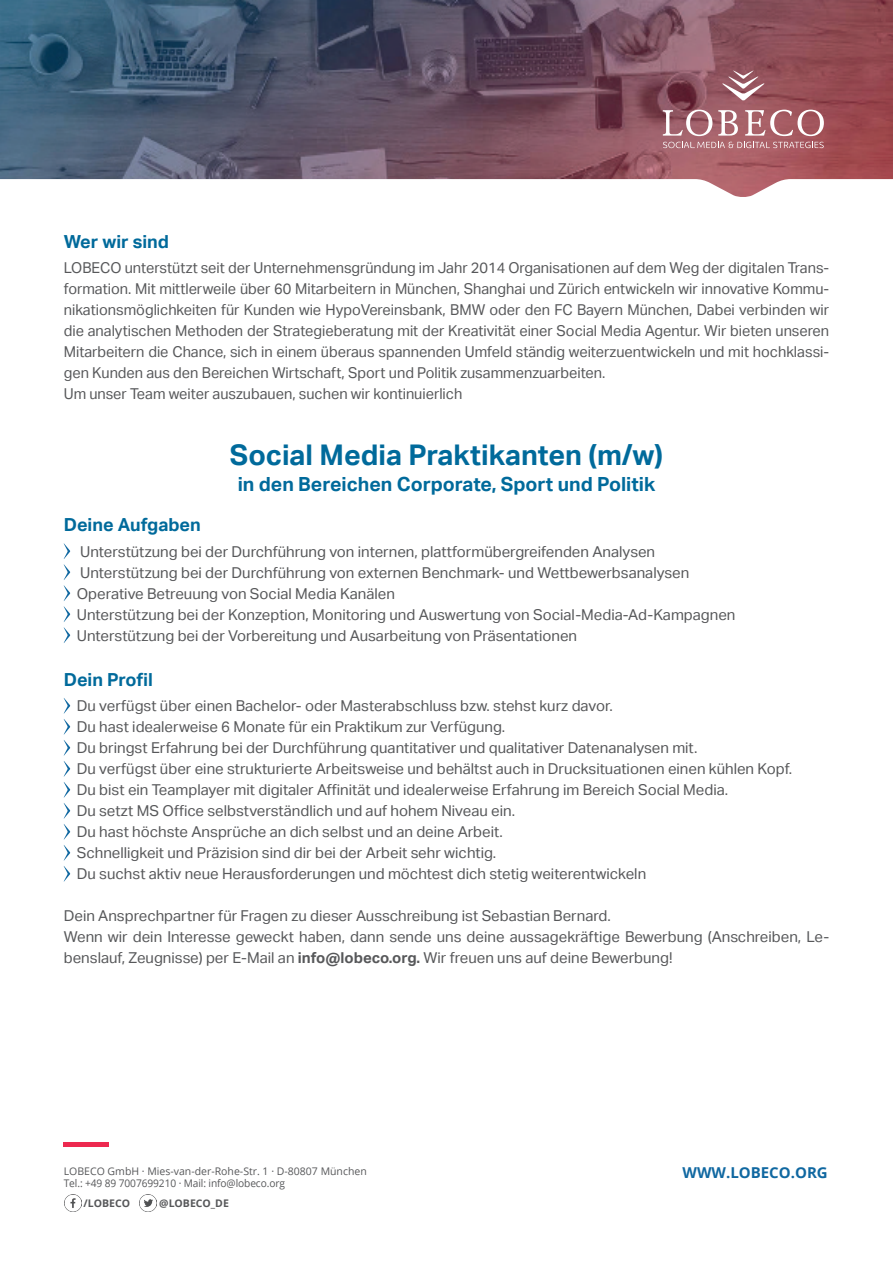
<style>
.page{position:relative;width:893px;height:1263px;background:#fff}
.page>*{position:absolute;margin:0;border:0;box-sizing:border-box;transform-origin:0 0}
.t1{font:700 28.5px "Aktiv Grotesk";color:#006a9b}
.t2{font:700 19.5px "Aktiv Grotesk";color:#006a9b}
.t3{font:700 18px "Aktiv Grotesk";color:#006a9b}
.t4{font:15px/21px "Aktiv Grotesk";color:#57585a}
.t5{font:700 15px "Open Sans";color:#1068a1}
.t6{font:10.5px "Open Sans";color:#57585a}
.t7{font:700 10.5px "Open Sans";color:#57585a}
.s1{font-weight:700}
</style>
<div class="page">
<hr style="left:64px;top:1142px;width:45px;height:4px;background:#ed294f">
<img style="left:64px;top:1194px;width:17px;height:17px">
<img style="left:139px;top:1194px;width:18px;height:17px">
<img style="left:0;top:0;width:893px;height:197px">
<svg style="left:663px;top:142px;width:161px;height:6px"></svg>
<svg style="left:663px;top:110px;width:49px;height:26px"></svg>
<svg style="left:718px;top:110px;width:20px;height:26px"></svg>
<svg style="left:745px;top:110px;width:79px;height:26px"></svg>
<svg style="left:722px;top:70px;width:43px;height:31px"></svg>
<svg style="left:64px;top:543px;width:6px;height:100px"></svg>
<svg style="left:64px;top:698px;width:6px;height:184px"></svg>
<p class="t3" style="left:64px;top:231px;width:107px">Wer wir sind</p>
<p class="t4" style="left:64px;top:258px;width:767px">LOBECO unterstützt seit der Unternehmensgründung im Jahr 2014 Organisationen auf dem Weg der digitalen Trans&shy;formation. Mit mittlerweile über 60 Mitarbeitern in München, Shanghai und Zürich entwickeln wir innovative Kommu&shy;nikationsmöglichkeiten für Kunden wie HypoVereinsbank, BMW oder den FC Bayern München, Dabei verbinden wir die analytischen Methoden der Strategieberatung mit der Kreativität einer Social Media Agentur. Wir bieten unseren Mitarbeitern die Chance, sich in einem überaus spannenden Umfeld ständig weiterzuentwickeln und mit hochklassi&shy;gen Kunden aus den Bereichen Wirtschaft, Sport und Politik zusammenzuarbeiten.<br>Um unser Team weiter auszubauen, suchen wir kontinuierlich</p>
<h1 class="t1" style="left:230px;top:439px;width:435px">Social Media Praktikanten (m/w)</h1>
<h2 class="t2" style="left:238px;top:473px;width:419px">in den Bereichen Corporate, Sport und Politik</h2>
<p class="t3" style="left:64px;top:515px;width:139px">Deine Aufgaben</p>
<p class="t4" style="left:77px;top:541px;width:660px">Unterstützung bei der Durchführung von internen, plattformübergreifenden Analysen Unterstützung bei der Durchführung von externen Benchmark- und Wettbewerbsanalysen Operative Betreuung von Social Media Kanälen<br>Unterstützung bei der Konzeption, Monitoring und Auswertung von Social-Media-Ad-Kampagnen Unterstützung bei der Vorbereitung und Ausarbeitung von Präsentationen</p>
<p class="t3" style="left:64px;top:669px;width:91px">Dein Profil</p>
<p class="t4" style="left:77px;top:696px;width:717px">Du verfügst über einen Bachelor- oder Masterabschluss bzw. stehst kurz davor.<br>Du hast idealerweise 6 Monate für ein Praktikum zur Verfügung.<br>Du bringst Erfahrung bei der Durchführung quantitativer und qualitativer Datenanalysen mit.<br>Du verfügst über eine strukturierte Arbeitsweise und behältst auch in Drucksituationen einen kühlen Kopf.<br>Du bist ein Teamplayer mit digitaler Affinität und idealerweise Erfahrung im Bereich Social Media.<br>Du setzt MS Office selbstverständlich und auf hohem Niveau ein.<br>Du hast höchste Ansprüche an dich selbst und an deine Arbeit.<br>Schnelligkeit und Präzision sind dir bei der Arbeit sehr wichtig.<br>Du suchst aktiv neue Herausforderungen und möchtest dich stetig weiterentwickeln</p>
<p class="t4" style="left:64px;top:906px;width:767px">Dein Ansprechpartner für Fragen zu dieser Ausschreibung ist Sebastian Bernard.<br>Wenn wir dein Interesse geweckt haben, dann sende uns deine aussagekräftige Bewerbung (Anschreiben, Le&shy;benslauf, Zeugnisse) per E-Mail an <span class="s1">info@lobeco.org.</span> Wir freuen uns auf deine Bewerbung!</p>
<p class="t6" style="left:64px;top:1164px;width:305px">LOBECO GmbH · Mies-van-der-Rohe-Str. 1 · D-80807 München</p>
<p class="t5" style="left:683px;top:1162px;width:147px">WWW.LOBECO.ORG</p>
<p class="t6" style="left:64px;top:1176px;width:223px">Tel.: +49 89 7007699210 · Mail: info@lobeco.org</p>
<p class="t7" style="left:84px;top:1195px;width:48px">/LOBECO</p>
<p class="t7" style="left:159px;top:1195px;width:71px">@LOBECO_DE</p>
</div>
